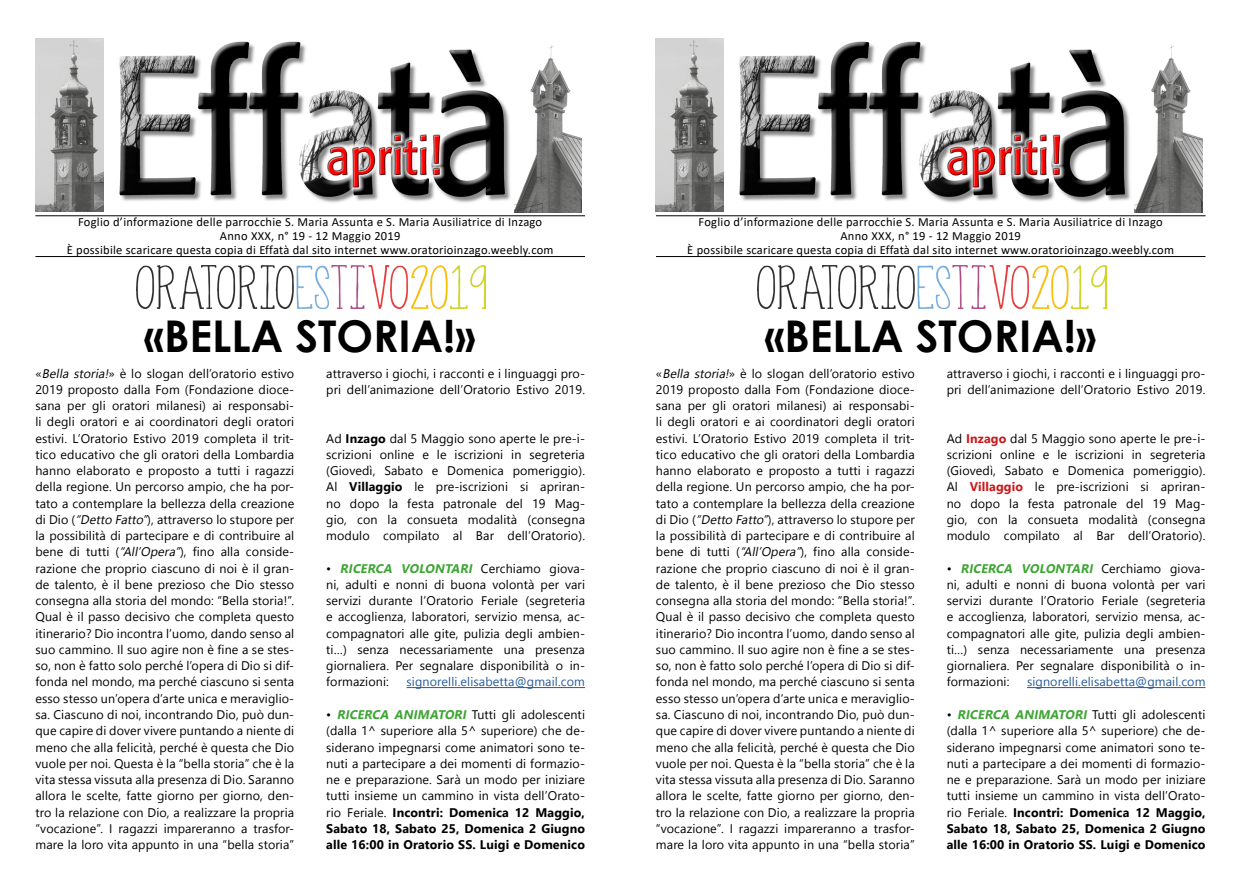
<style>
.page{position:relative;width:1241px;height:886px;background:#fff}
.page>*{position:absolute;margin:0;border:0;box-sizing:border-box;transform-origin:0 0}
.t1{font:700 43.75px "Century Gothic";color:#000}
.t2{font:12.5px/16.2px "Nirmala UI";letter-spacing:.01em;color:#000;text-align:justify}
.t3{font:12.5px/13.8px "Calibri";letter-spacing:.02em;color:#000;text-align:center}
.t4{font:12.5px "Nirmala UI";letter-spacing:.01em;color:#275b9b}
.s1{font-style:italic}
.s2{font-weight:700}
.s3{font-weight:700;font-style:italic;color:#3fa535}
.s4{font-weight:700;color:#cd171a}
</style>
<div class="page">
<img style="left:716px;top:38px;width:415px;height:174px">
<img style="left:656px;top:38px;width:67px;height:173px">
<img style="left:1134px;top:45px;width:67px;height:168px">
<hr style="left:656px;top:215px;width:549px;height:1px;background:#000">
<hr style="left:656px;top:256px;width:549px;height:1px;background:#000">
<hr style="left:1026px;top:687px;width:179px;height:1px;background:#275b9b">
<img style="left:757px;top:266px;width:349px;height:42px">
<img style="left:96px;top:38px;width:415px;height:174px">
<img style="left:35px;top:38px;width:68px;height:173px">
<img style="left:514px;top:45px;width:67px;height:168px">
<hr style="left:35px;top:215px;width:550px;height:1px;background:#000">
<hr style="left:35px;top:256px;width:550px;height:1px;background:#000">
<hr style="left:406px;top:687px;width:179px;height:1px;background:#275b9b">
<img style="left:137px;top:266px;width:349px;height:42px">
<p class="t3" style="left:67px;top:215px;width:488px">Foglio d’informazione delle parrocchie S. Maria Assunta e S. Maria Ausiliatrice di Inzago<br>Anno XXX, n° 19 - 12 Maggio 2019<br>È possibile scaricare questa copia di Effatà dal sito internet www.oratorioinzago.weebly.com</p>
<h1 class="t1" style="left:144px;top:303px;width:333px">«BELLA STORIA!»</h1>
<p class="t2" style="left:35px;top:364px;width:260px">«<span class="s1">Bella storia!</span>» è lo slogan dell’oratorio estivo 2019 proposto dalla Fom (Fondazione dioce&shy;sana per gli oratori milanesi) ai responsabi&shy;li degli oratori e ai coordinatori degli oratori estivi. L’Oratorio Estivo 2019 completa il trit&shy;tico educativo che gli oratori della Lombardia hanno elaborato e proposto a tutti i ragazzi della regione. Un percorso ampio, che ha por&shy;tato a contemplare la bellezza della creazione di Dio (<span class="s1">“Detto Fatto”</span>), attraverso lo stupore per la possibilità di partecipare e di contribuire al bene di tutti (<span class="s1">“All’Opera”</span>), fino alla conside&shy;razione che proprio ciascuno di noi è il gran&shy;de talento, è il bene prezioso che Dio stesso consegna alla storia del mondo: “Bella storia!”.<br>Qual è il passo decisivo che completa questo itinerario? Dio incontra l’uomo, dando senso al suo cammino. Il suo agire non è fine a se stes&shy;so, non è fatto solo perché l’opera di Dio si dif&shy;fonda nel mondo, ma perché ciascuno si senta esso stesso un’opera d’arte unica e meraviglio&shy;sa. Ciascuno di noi, incontrando Dio, può dun&shy;que capire di dover vivere puntando a niente di meno che alla felicità, perché è questa che Dio vuole per noi. Questa è la “bella storia” che è la vita stessa vissuta alla presenza di Dio. Saranno allora le scelte, fatte giorno per giorno, den&shy;tro la relazione con Dio, a realizzare la propria “vocazione”. I ragazzi impareranno a trasfor&shy;mare la loro vita appunto in una “bella storia”</p>
<p class="t2" style="left:326px;top:364px;width:260px">attraverso i giochi, i racconti e i linguaggi pro&shy;pri dell’animazione dell’Oratorio Estivo 2019.</p>
<p class="t2" style="left:326px;top:429px;width:260px">Ad <span class="s2">Inzago</span> dal 5 Maggio sono aperte le pre-i&shy;scrizioni online e le iscrizioni in segreteria (Giovedì, Sabato e Domenica pomeriggio).<br>Al <span class="s2">Villaggio</span> le pre-iscrizioni si apriran&shy;no dopo la festa patronale del 19 Mag&shy;gio, con la consueta modalità (consegna modulo compilato al Bar dell’Oratorio).</p>
<p class="t2" style="left:326px;top:559px;width:260px">• <span class="s3">RICERCA VOLONTARI</span> Cerchiamo giova&shy;ni, adulti e nonni di buona volontà per vari servizi durante l’Oratorio Feriale (segreteria e accoglienza, laboratori, servizio mensa, ac&shy;compagnatori alle gite, pulizia degli ambien&shy;ti…) senza necessariamente una presenza giornaliera. Per segnalare disponibilità o in&shy;formazioni:</p>
<p class="t4" style="left:406px;top:672px;width:180px">signorelli.elisabetta@gmail.com</p>
<p class="t2" style="left:326px;top:705px;width:260px">• <span class="s3">RICERCA ANIMATORI</span> Tutti gli adolescenti (dalla 1^ superiore alla 5^ superiore) che de&shy;siderano impegnarsi come animatori sono te&shy;nuti a partecipare a dei momenti di formazio&shy;ne e preparazione. Sarà un modo per iniziare tutti insieme un cammino in vista dell’Orato&shy;rio Feriale. <span class="s2">Incontri: Domenica 12 Maggio, Sabato 18, Sabato 25, Domenica 2 Giugno alle 16:00 in Oratorio SS. Luigi e Domenico</span></p>
<p class="t3" style="left:687px;top:215px;width:488px">Foglio d’informazione delle parrocchie S. Maria Assunta e S. Maria Ausiliatrice di Inzago<br>Anno XXX, n° 19 - 12 Maggio 2019<br>È possibile scaricare questa copia di Effatà dal sito internet www.oratorioinzago.weebly.com</p>
<h1 class="t1" style="left:764px;top:303px;width:333px">«BELLA STORIA!»</h1>
<p class="t2" style="left:656px;top:364px;width:260px">«<span class="s1">Bella storia!</span>» è lo slogan dell’oratorio estivo 2019 proposto dalla Fom (Fondazione dioce&shy;sana per gli oratori milanesi) ai responsabi&shy;li degli oratori e ai coordinatori degli oratori estivi. L’Oratorio Estivo 2019 completa il trit&shy;tico educativo che gli oratori della Lombardia hanno elaborato e proposto a tutti i ragazzi della regione. Un percorso ampio, che ha por&shy;tato a contemplare la bellezza della creazione di Dio (<span class="s1">“Detto Fatto”</span>), attraverso lo stupore per la possibilità di partecipare e di contribuire al bene di tutti (<span class="s1">“All’Opera”</span>), fino alla conside&shy;razione che proprio ciascuno di noi è il gran&shy;de talento, è il bene prezioso che Dio stesso consegna alla storia del mondo: “Bella storia!”.<br>Qual è il passo decisivo che completa questo itinerario? Dio incontra l’uomo, dando senso al suo cammino. Il suo agire non è fine a se stes&shy;so, non è fatto solo perché l’opera di Dio si dif&shy;fonda nel mondo, ma perché ciascuno si senta esso stesso un’opera d’arte unica e meraviglio&shy;sa. Ciascuno di noi, incontrando Dio, può dun&shy;que capire di dover vivere puntando a niente di meno che alla felicità, perché è questa che Dio vuole per noi. Questa è la “bella storia” che è la vita stessa vissuta alla presenza di Dio. Saranno allora le scelte, fatte giorno per giorno, den&shy;tro la relazione con Dio, a realizzare la propria “vocazione”. I ragazzi impareranno a trasfor&shy;mare la loro vita appunto in una “bella storia”</p>
<p class="t2" style="left:946px;top:364px;width:260px">attraverso i giochi, i racconti e i linguaggi pro&shy;pri dell’animazione dell’Oratorio Estivo 2019.</p>
<p class="t2" style="left:946px;top:429px;width:260px">Ad <span class="s4">Inzago</span> dal 5 Maggio sono aperte le pre-i&shy;scrizioni online e le iscrizioni in segreteria (Giovedì, Sabato e Domenica pomeriggio).<br>Al <span class="s4">Villaggio</span> le pre-iscrizioni si apriran&shy;no dopo la festa patronale del 19 Mag&shy;gio, con la consueta modalità (consegna modulo compilato al Bar dell’Oratorio).</p>
<p class="t2" style="left:946px;top:559px;width:260px">• <span class="s3">RICERCA VOLONTARI</span> Cerchiamo giova&shy;ni, adulti e nonni di buona volontà per vari servizi durante l’Oratorio Feriale (segreteria e accoglienza, laboratori, servizio mensa, ac&shy;compagnatori alle gite, pulizia degli ambien&shy;ti…) senza necessariamente una presenza giornaliera. Per segnalare disponibilità o in&shy;formazioni:</p>
<p class="t4" style="left:1026px;top:672px;width:180px">signorelli.elisabetta@gmail.com</p>
<p class="t2" style="left:946px;top:705px;width:260px">• <span class="s3">RICERCA ANIMATORI</span> Tutti gli adolescenti (dalla 1^ superiore alla 5^ superiore) che de&shy;siderano impegnarsi come animatori sono te&shy;nuti a partecipare a dei momenti di formazio&shy;ne e preparazione. Sarà un modo per iniziare tutti insieme un cammino in vista dell’Orato&shy;rio Feriale. <span class="s2">Incontri: Domenica 12 Maggio, Sabato 18, Sabato 25, Domenica 2 Giugno alle 16:00 in Oratorio SS. Luigi e Domenico</span></p>
</div>
